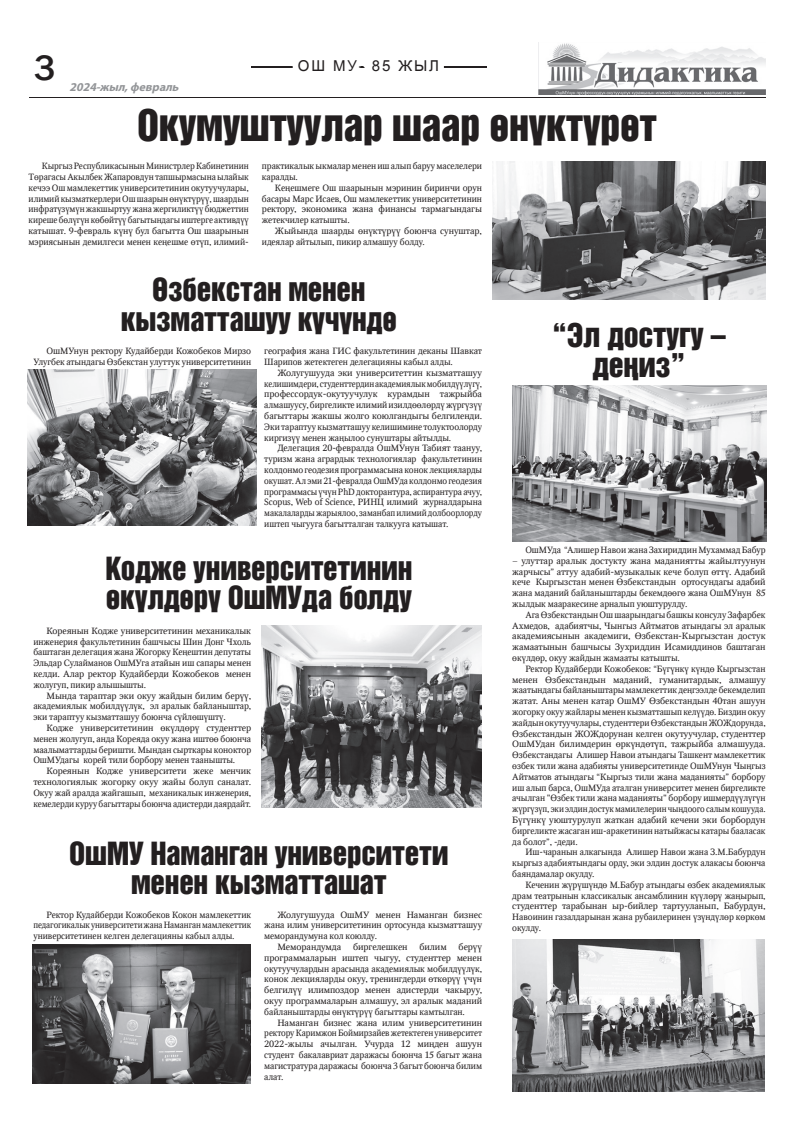
<style>
.page{position:relative;width:794px;height:1134px;background:#fff}
.page>*{position:absolute;margin:0;border:0;box-sizing:border-box;transform-origin:0 0}
.t1{font:40px "Q3 Helvetica Inserat Cyrillic";letter-spacing:-.01em;color:#231f20}
.t2{font:35.5px "Q3 Franklin Gothic Medium C";color:#231f20}
.t3{font:30px/30.6px "Q3 Helvetica Inserat Cyrillic";letter-spacing:-.01em;color:#231f20;text-align:center}
.t4{font:29.3px/29.3px "Q3 Helvetica Inserat Cyrillic";letter-spacing:-.01em;color:#231f20;text-align:center}
.t5{font:15px "Arial Q2";letter-spacing:.125em;color:#231f20}
.t6{font:italic 700 12px "Myriad Pro";color:#939598}
.t7{font:9px/10.8px "Q3 Octava C";letter-spacing:-.01em;color:#231f20;text-align:justify}
.t8{font:9px/10.8px "Q3 Octava C";letter-spacing:-.01em;color:#231f20;text-align:justify;scale:1.05 1}
.t9{font:9px/10.8px "Q3 Octava C";letter-spacing:-.01em;color:#231f20;text-align:justify;scale:1.04 1}
</style>
<div class="page">
<hr style="left:29px;top:97px;width:736px;height:1px;background:#231f20">
<img style="left:539px;top:43px;width:226px;height:52px">
<hr style="left:251px;top:67px;width:235px;height:1px;background:#231f20">
<svg style="left:282px;top:66px;width:168px;height:2px"></svg>
<img style="left:493px;top:161px;width:272px;height:138px">
<img style="left:512px;top:386px;width:254px;height:155px">
<img style="left:33px;top:944px;width:218px;height:140px">
<img style="left:261px;top:626px;width:220px;height:181px">
<img style="left:28px;top:369px;width:229px;height:157px">
<img style="left:512px;top:939px;width:252px;height:152px">
<h2 class="t2" style="left:33px;top:48px;width:23px">3</h2>
<h3 class="t5" style="left:298px;top:58px;width:143px">ОШ МУ- 85 ЖЫЛ</h3>
<h3 class="t6" style="left:69px;top:79px;width:114px">2024-жыл,февраль</h3>
<h1 class="t1" style="left:137px;top:101px;width:521px">Окумуштуулар шаар єнїктїрєт</h1>
<p class="t7" style="left:29px;top:161px;width:222px;text-indent:13px">Кыргыз Республикасынын Министрлер Кабинетинин Тєрагасы Акылбек Жапаровдун тапшырмасына ылайык кечээ Ош мамлекеттик университетинин окутуучулары, илимий кызматкерлери Ош шаарын єнїктїрїї, шаардын инфратїзїмїн жакшыртуу жана жергиликтїї бюджеттин киреше бєлїгїн кєбєйтїї багытындагы иштерге активдїї катышат. 9-февраль кїнї бул багытта Ош шаарынын мэриясынын демилгеси менен кеўешме єтїп, илимий-</p>
<p class="t7" style="left:262px;top:161px;width:222px">практикалык ыкмалар менен иш алып баруу маселелери каралды.</p>
<p class="t7" style="left:262px;top:182px;width:222px;text-indent:13px">Кеўешмеге Ош шаарынын мэринин биринчи орун басары Марс Исаев, Ош мамлекеттик университетинин ректору, экономика жана финансы тармагындагы жетекчилер катышты.</p>
<p class="t8" style="left:262px;top:226px;width:211px;text-indent:13px">Жыйында шаарды єнїктїрїї боюнча сунуштар, идеялар айтылып, пикир алмашуу болду.</p>
<h3 class="t4" style="left:121px;top:275px;width:278px">Єзбекстан менен кызматташуу кїчїндє</h3>
<p class="t7" style="left:33px;top:346px;width:219px;text-align:right">ОшМУнун ректору Кудайберди Кожобеков Мирзо<br>Улугбек атындагы Єзбекстан улуттук университетинин</p>
<p class="t7" style="left:264px;top:346px;width:219px">география жана ГИС факультетинин деканы Шавкат<br>Шарипов жетектеген делегацияны кабыл алды.</p>
<p class="t8" style="left:264px;top:367px;width:209px;text-indent:13px">Жолугушууда эки университеттин кызматташуу келишимдери, студенттердин академиялык мобилдїїлїгї, профессордук-окутуучулук курамдын тажрыйба алмашуусу, биргеликте илимий изилдєєлєрдї жїргїзїї багыттары жакшы жолго коюлгандыгы белгиленди.<br>Эки тараптуу кызматташуу келишимине толуктоолорду киргизїї менен жаўылоо сунуштары айтылды.</p>
<p class="t7" style="left:264px;top:443px;width:219px;text-indent:13px">Делегация 20-февралда ОшМУнун Табият таануу, туризм жана агрардык технологиялар факультетинин колдонмо геодезия программасына конок лекцияларды окушат. Ал эми 21-февралда ОшМУда колдонмо геодезия программасы їчїн PhD докторантура, аспирантура ачуу, Scopus, Web of Science, РИНЦ илимий журналдарына макалаларды жарыялоо, заманбап илимий долбоорлорду иштеп чыгууга багытталган талкууга катышат.</p>
<h3 class="t4" style="left:105px;top:554px;width:309px;text-align:left">Кодже университетинин єкїлдєрї ОшМУда болду</h3>
<p class="t9" style="left:33px;top:625px;width:211px;text-indent:13px">Кореянын Кодже университетинин механикалык инженерия факультетинин башчысы Шин Донг Чхоль баштаган делегация жана Жогорку Кеўештин депутаты Эльдар Сулайманов ОшМУга атайын иш сапары менен келди. Алар ректор Кудайберди Кожобеков менен жолугуп, пикир алышышты.</p>
<p class="t8" style="left:33px;top:690px;width:209px;text-indent:13px">Мында тараптар эки окуу жайдын билим берїї, академиялык мобилдїїлїк, эл аралык байланыштар, эки тараптуу кызматташуу боюнча сїйлєшїштї.</p>
<p class="t8" style="left:33px;top:723px;width:209px;text-indent:13px">Кодже университетинин єкїлдєрї студенттер менен жолугуп, анда Кореяда окуу жана иштєє боюнча маалыматтарды беришти. Мындан сырткары коноктор ОшМУдагы корей тили борбору менен таанышты.</p>
<p class="t8" style="left:33px;top:766px;width:209px;text-indent:13px">Кореянын Кодже университети жеке менчик технологиялык жогорку окуу жайы болуп саналат.<br>Окуу жай аралда жайгашып, механикалык инженерия, кемелерди куруу багыттары боюнча адистерди даярдайт.</p>
<h3 class="t4" style="left:69px;top:839px;width:381px">ОшМУ Наманган университети менен кызматташат</h3>
<p class="t7" style="left:33px;top:909px;width:219px;text-indent:13px">Ректор Кудайберди Кожобеков Кокон мамлекеттик педагогикалык университети жана Наманган мамлекеттик университетинен келген делегацияны кабыл алды.</p>
<p class="t8" style="left:277px;top:909px;width:196px">Жолугушууда ОшМУ менен Наманган бизнес</p>
<p class="t7" style="left:264px;top:920px;width:219px">жана илим университетинин ортосунда кызматташуу</p>
<p class="t7" style="left:264px;top:931px;width:114px">меморандумуна кол коюлду.</p>
<p class="t8" style="left:277px;top:942px;width:62px">Меморандумда</p>
<p class="t8" style="left:353px;top:942px;width:53px">биргелешкен</p>
<p class="t8" style="left:419px;top:942px;width:27px">билим</p>
<p class="t8" style="left:264px;top:942px;width:209px;text-indent:194px">берїї программаларын иштеп чыгуу, студенттер менен окутуучулардын арасында академиялык мобилдїїлїк, конок лекцияларды окуу, тренингдерди єткєрїї їчїн белгилїї илимпоздор менен адистерди чакыруу, окуу программаларын алмашуу, эл аралык маданий байланыштарды єнїктїрїї багыттары камтылган.</p>
<p class="t8" style="left:264px;top:1017px;width:209px;text-indent:13px">Наманган бизнес жана илим университетинин ректору Каримжон Боймирзайев жетектеген университет 2022-жылы ачылган. Учурда 12 миўден ашуун студент бакалавриат даражасы боюнча 15 багыт жана магистратура даражасы боюнча 3 багыт боюнча билим алат.</p>
<h3 class="t3" style="left:552px;top:320px;width:175px">“Эл достугу – деўиз”</h3>
<p class="t7" style="left:525px;top:545px;width:242px">ОшМУда “Алишер Навои жана Захириддин Мухаммад Бабур</p>
<p class="t8" style="left:512px;top:555px;width:243px">– улуттар аралык достукту жана маданиятты жайылтуунун жарчысы” аттуу адабий-музыкалык кече болуп єттї. Адабий кече Кыргызстан менен Єзбекстандын ортосундагы адабий жана маданий байланыштарды бекемдєєгє жана ОшМУнун 85 жылдык мааракесине арналып уюштурулду.</p>
<p class="t7" style="left:512px;top:609px;width:255px;text-indent:13px">Ага Єзбекстандын Ош шаарындагы башкы консулу Зафарбек Ахмедов, адабиятчы, Чынгыз Айтматов атындагы эл аралык академиясынын академиги, Єзбекстан-Кыргызстан достук жамаатынын башчысы Зухриддин Исамиддинов баштаган єкїлдєр, окуу жайдын жамааты катышты.</p>
<p class="t7" style="left:512px;top:663px;width:255px;text-indent:13px">Ректор Кудайберди Кожобеков: “Бїгїнкї кїндє Кыргызстан менен Єзбекстандын маданий, гуманитардык, алмашуу жаатындагы байланыштары мамлекеттик деўгээлде бекемделип жатат. Аны менен катар ОшМУ Єзбекстандын 40тан ашуун жогорку окуу жайлары менен кызматташып келїїдє. Биздин окуу жайдын окутуучулары, студенттери Єзбекстандын ЖОЖдорунда, Єзбекстандын ЖОЖдорунан келген окутуучулар, студенттер ОшМУдан билимдерин єркїндєтїп, тажрыйба алмашууда.<br>Єзбекстандагы Алишер Навои атындагы Ташкент мамлекеттик єзбек тили жана адабияты университетинде ОшМУнун Чыўгыз Айтматов атындагы “Кыргыз тили жана маданияты” борбору иш алып барса, ОшМУда аталган университет менен биргеликте ачылган "Єзбек тили жана маданияты" борбору ишмердїїлїгїн жїргїзїп, эки элдин достук мамилелерин чыўдоого салым кошууда.<br>Бїгїнкї уюштурулуп жаткан адабий кечени эки борбордун биргеликте жасаган иш-аракетинин натыйжасы катары бааласак да болот”, -деди.</p>
<p class="t7" style="left:512px;top:847px;width:255px;text-indent:13px">Иш-чаранын алкагында Алишер Навои жана З.М.Бабурдун кыргыз адабиятындагы орду, эки элдин достук алакасы боюнча баяндамалар окулду.</p>
<p class="t7" style="left:512px;top:879px;width:255px;text-indent:13px">Кеченин жїрїшїндє М.Бабур атындагы єзбек академиялык драм театрынын классикалык ансамблинин кїїлєрї жаўырып, студенттер тарабынан ыр-бийлер тартууланып, Бабурдун, Навоинин газалдарынан жана рубаилеринен їзїндїлєр кєркєм окулду.</p>
</div>
